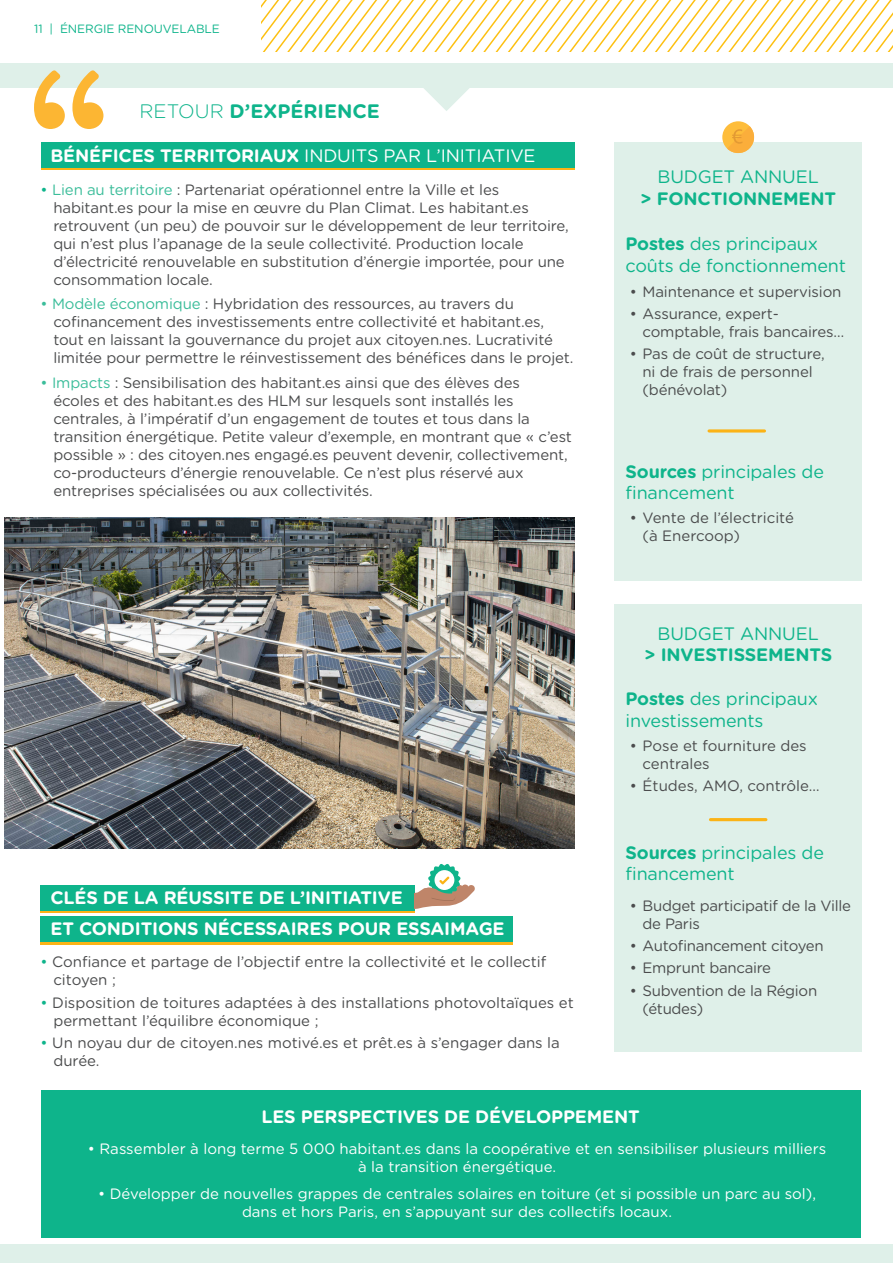
<style>
.page{position:relative;width:893px;height:1263px;background:#fff}
.page>*{position:absolute;margin:0;border:0;box-sizing:border-box;transform-origin:0 0}
.t1{font:700 19.5px "Gotham Rounded";color:#0eb48b}
.t2{font:18px/21.6px "Gotham Rounded";letter-spacing:-.01em;color:#0eb48b}
.t3{font:700 18px/31.5px "Gotham Rounded";letter-spacing:-.01em;color:#fff}
.t4{font:700 18px/21.6px "Gotham Rounded";letter-spacing:-.01em;color:#0eb48b;text-align:center}
.t5{font:18px "Gotham Rounded";letter-spacing:-.01em;color:#fff}
.t6{font:15px/18px "Gotham Rounded";letter-spacing:-.01em;color:#4b4c4d}
.t7{font:15px/18px "Gotham Rounded";color:#fff;text-align:center}
.t8{font:12px "Gotham Rounded";letter-spacing:-.01em;color:#0eb48b}
.s1{font-weight:300}
.s2{font-weight:700}
.s3{color:#0eb48b}
.s4{color:#3bbd9a}
.s5{font-weight:400}
</style>
<div class="page">
<div style="left:0;top:1244px;width:893px;height:19px;background:#dff0e9"></div>
<svg style="left:262px;top:0;width:631px;height:51px"></svg>
<img style="left:5px;top:517px;width:570px;height:332px">
<div style="left:614px;top:142px;width:248px;height:438px;background:#dff0e9"></div>
<hr style="left:709px;top:429px;width:55px;height:3px;background:#fbb316">
<div style="left:614px;top:604px;width:248px;height:448px;background:#dff0e9"></div>
<hr style="left:710px;top:818px;width:56px;height:3px;background:#fbb316">
<div style="left:41px;top:145px;width:534px;height:25px;background:#fbb316"></div>
<div style="left:41px;top:142px;width:534px;height:26px;background:#0eb48b"></div>
<svg style="left:722px;top:121px;width:32px;height:32px"></svg>
<svg style="left:727px;top:126px;width:28px;height:28px"></svg>
<div style="left:41px;top:1090px;width:819px;height:147px;background:#0eb48b"></div>
<div style="left:41px;top:887px;width:374px;height:26px;background:linear-gradient(to right,#fbb316,#fbb316)"></div>
<div style="left:41px;top:919px;width:472px;height:25px;background:#fbb316"></div>
<div style="left:41px;top:885px;width:374px;height:25px;background:#0eb48b"></div>
<div style="left:41px;top:916px;width:472px;height:26px;background:#0eb48b"></div>
<svg style="left:415px;top:864px;width:60px;height:45px"></svg>
<div style="left:0;top:63px;width:893px;height:24px;background:#dff0e9"></div>
<svg style="left:34px;top:70px;width:69px;height:59px"></svg>
<svg style="left:422px;top:87px;width:48px;height:24px"></svg>
<p class="t8" style="left:34px;top:21px;width:187px">11 | ÉNERGIE RENOUVELABLE</p>
<p class="t1" style="left:140px;top:97px;width:242px"><span class="s1">RETOUR</span> D’EXPÉRIENCE</p>
<p class="t5" style="left:50px;top:143px;width:487px"><span class="s2">BÉNÉFICES TERRITORIAUX</span> INDUITS PAR L’INITIATIVE</p>
<p class="t6" style="left:53px;top:180px;width:517px;text-indent:-13px"><span class="s3">•</span> <span class="s4">Lien au territoire</span> : Partenariat opérationnel entre la Ville et les habitant.es pour la mise en œuvre du Plan Climat. Les habitant.es retrouvent (un peu) de pouvoir sur le développement de leur territoire, qui n’est plus l’apanage de la seule collectivité. Production locale d’électricité renouvelable en substitution d’énergie importée, pour une consommation locale.</p>
<p class="t6" style="left:53px;top:294px;width:522px;text-indent:-13px"><span class="s4">• Modèle économique</span> : Hybridation des ressources, au travers du cofinancement des investissements entre collectivité et habitant.es, tout en laissant la gouvernance du projet aux citoyen.nes. Lucrativité limitée pour permettre le réinvestissement des bénéfices dans le projet.</p>
<p class="t6" style="left:53px;top:373px;width:520px;text-indent:-13px"><span class="s4">• Impacts</span> : Sensibilisation des habitant.es ainsi que des élèves des<br>écoles et des habitant.es des HLM sur lesquels sont installés les centrales, à l’impératif d’un engagement de toutes et tous dans la transition énergétique. Petite valeur d’exemple, en montrant que « c’est possible » : des citoyen.nes engagé.es peuvent devenir, collectivement, co-producteurs d’énergie renouvelable. Ce n’est plus réservé aux entreprises spécialisées ou aux collectivités.</p>
<p class="t3" style="left:50px;top:881px;width:456px">CLÉS DE LA RÉUSSITE DE L’INITIATIVE<br>ET CONDITIONS NÉCESSAIRES POUR ESSAIMAGE</p>
<p class="t6" style="left:53px;top:952px;width:494px;text-indent:-13px"><span class="s3">•</span> Confiance et partage de l’objectif entre la collectivité et le collectif citoyen ;</p>
<p class="t6" style="left:53px;top:993px;width:522px;text-indent:-13px"><span class="s3">•</span> Disposition de toitures adaptées à des installations photovoltaïques et permettant l’équilibre économique ;</p>
<p class="t6" style="left:53px;top:1033px;width:508px;text-indent:-13px"><span class="s3">•</span> Un noyau dur de citoyen.nes motivé.es et prêt.es à s’engager dans la durée.</p>
<p class="t4" style="left:640px;top:165px;width:197px"><span class="s5">BUDGET ANNUEL<br></span>&gt; FONCTIONNEMENT</p>
<p class="t2" style="left:625px;top:232px;width:222px"><span class="s2">Postes</span> des principaux coûts de fonctionnement</p>
<p class="t6" style="left:630px;top:282px;width:213px">• Maintenance et supervision</p>
<p class="t6" style="left:643px;top:304px;width:203px;text-indent:-13px">• Assurance, expert&shy;comptable, frais bancaires…</p>
<p class="t6" style="left:643px;top:344px;width:184px;text-indent:-13px">• Pas de coût de structure, ni de frais de personnel (bénévolat)</p>
<p class="t2" style="left:626px;top:460px;width:200px"><span class="s2">Sources</span> principales de financement</p>
<p class="t6" style="left:643px;top:508px;width:153px;text-indent:-13px">• Vente de l’électricité (à Enercoop)</p>
<p class="t4" style="left:644px;top:622px;width:190px"><span class="s5">BUDGET ANNUEL<br></span>&gt; INVESTISSEMENTS</p>
<p class="t2" style="left:625px;top:687px;width:194px"><span class="s2">Postes</span> des principaux investissements</p>
<p class="t6" style="left:643px;top:736px;width:166px;text-indent:-13px">• Pose et fourniture des centrales</p>
<p class="t6" style="left:630px;top:776px;width:191px">• Études, AMO, contrôle…</p>
<p class="t2" style="left:625px;top:841px;width:200px"><span class="s2">Sources</span> principales de financement</p>
<p class="t6" style="left:643px;top:896px;width:210px;text-indent:-13px">• Budget participatif de la Ville de Paris</p>
<p class="t6" style="left:630px;top:936px;width:195px">• Autofinancement citoyen</p>
<p class="t6" style="left:630px;top:958px;width:143px">• Emprunt bancaire</p>
<p class="t6" style="left:643px;top:980px;width:176px;text-indent:-13px">• Subvention de la Région (études)</p>
<p class="t3" style="left:261px;top:1100px;width:380px">LES PERSPECTIVES DE DÉVELOPPEMENT</p>
<p class="t7" style="left:88px;top:1139px;width:740px">• Rassembler à long terme 5 000 habitant.es dans la coopérative et en sensibiliser plusieurs milliers à la transition énergétique.</p>
<p class="t7" style="left:98px;top:1184px;width:719px">• Développer de nouvelles grappes de centrales solaires en toiture (et si possible un parc au sol), dans et hors Paris, en s’appuyant sur des collectifs locaux.</p>
</div>
